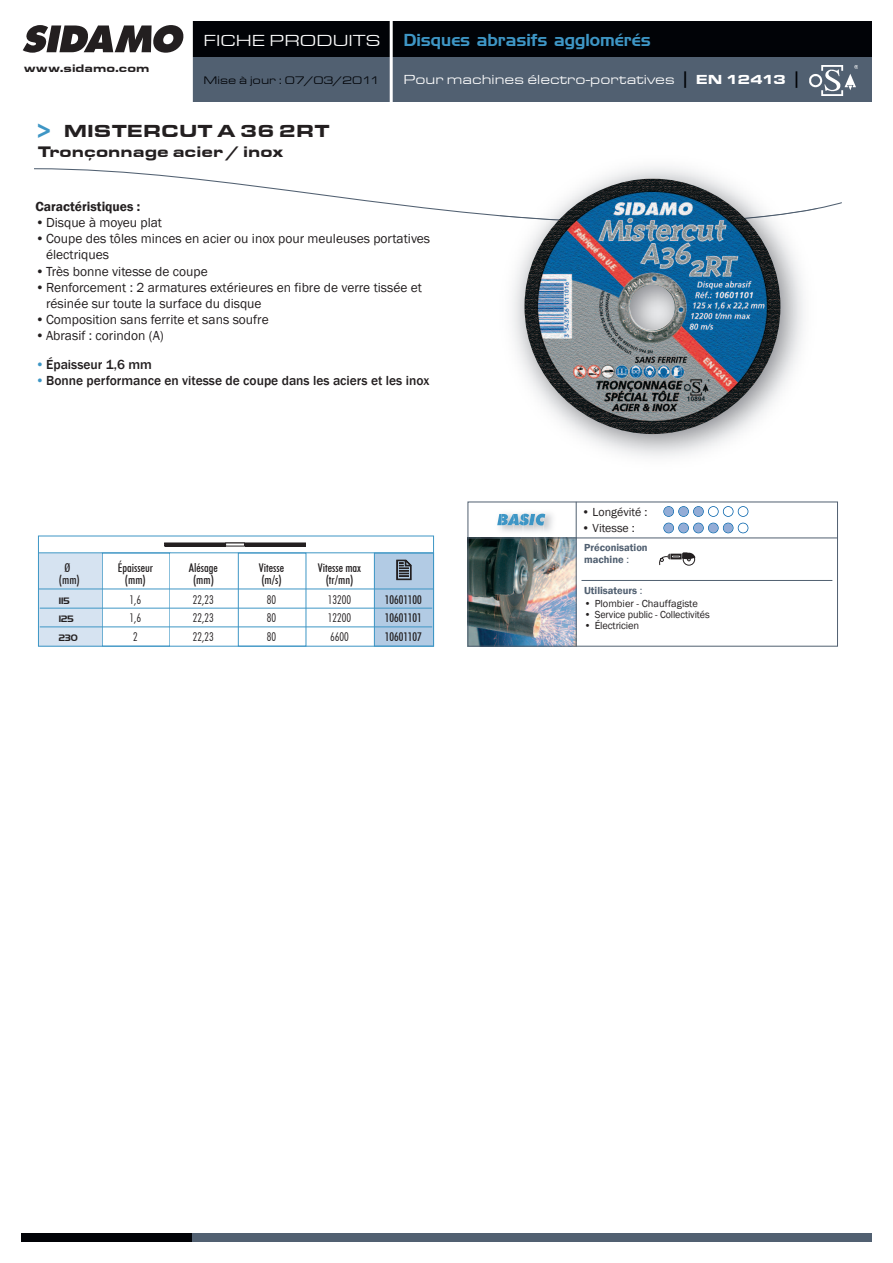
<style>
.page{position:relative;width:893px;height:1263px;background:#fff}
.page>*{position:absolute;margin:0;border:0;box-sizing:border-box;transform-origin:0 0}
.t1{font:18px "Eurostar Black Extended";color:#231f20}
.t2{font:16.8px "Handel Gothic BT";color:#3e96c5}
.t3{font:16.5px "Eurostar Regular Extended";color:#fff}
.t4{font:15.75px "Eurostar Black Extended";color:#231f20}
.t5{font:13.5px/16.2px "Franklin Gothic";color:#231f20}
.t6{font:500 13.5px "Franklin Gothic";color:#231f20}
.t7{font:13.5px "Eurostar Regular Extended";color:#fff}
.t8{font:600 13.5px "Franklin Gothic";color:#231f20}
.t9{font:500 condensed 12px "Futura BT";color:#231f20}
.t10{font:300 condensed 12px "Futura BT";color:#231f20}
.t11{font:12px "Franklin Gothic";color:#231f20}
.t12{font:11.25px "Eurostar Regular Extended";color:#010307}
.t13{font:11.25px "Eurostar Black Extended";color:#231f20}
.t14{font:10.5px "Franklin Gothic";letter-spacing:-.01em;color:#231f20}
.t15{font:600 10.5px/12px "Franklin Gothic";color:#516071}
.t16{font:9px "Handel Gothic BT";color:#231f20}
.s1{font-size:27px;color:#3e96c5}
.s2{font-family:"Handel Gothic BT";font-size:16.5px;color:#010307}
.s3{font-family:"Eurostar Black Extended"}
.s4{font-weight:400;color:#3e96c5}
.s5{font-weight:400}
</style>
<div class="page">
<div style="left:191px;top:21px;width:681px;height:47px;background:#010307"></div>
<div style="left:191px;top:57px;width:681px;height:45px;background:#516071"></div>
<div style="left:191px;top:1233px;width:681px;height:9px;background:#516071"></div>
<div style="left:21px;top:1233px;width:170px;height:9px;background:#010307"></div>
<img style="left:809px;top:66px;width:48px;height:30px">
<hr style="left:390px;top:21px;width:3px;height:81px;background:#fff">
<hr style="left:190px;top:21px;width:3px;height:81px;background:#fff">
<svg style="left:23px;top:25px;width:160px;height:28px"></svg>
<svg style="left:34px;top:168px;width:808px;height:49px"></svg>
<img style="left:512px;top:232px;width:291px;height:225px">
<img style="left:500px;top:167px;width:318px;height:41px">
<img style="left:500px;top:208px;width:318px;height:11px">
<img style="left:524px;top:179px;width:256px;height:255px">
<img style="left:492px;top:513px;width:10px;height:25px">
<img style="left:502px;top:513px;width:57px;height:25px">
<img style="left:533px;top:513px;width:11px;height:25px">
<img style="left:530px;top:513px;width:3px;height:25px">
<svg style="left:497px;top:514px;width:48px;height:11px"></svg>
<img style="left:470px;top:539px;width:106px;height:105px">
<div style="left:468px;top:502px;width:370px;height:144px;border:1px solid #516071"></div>
<hr style="left:576px;top:502px;width:1px;height:144px;background:#516071">
<hr style="left:581px;top:580px;width:251px;height:1px;background:#516071">
<svg style="left:659px;top:552px;width:36px;height:14px"></svg>
<div style="left:664px;top:507px;width:9px;height:9px;background:#93acd6;border-radius:50%"></div>
<div style="left:663px;top:506px;width:11px;height:11px;border:2px solid #0161aa;border-radius:50%"></div>
<div style="left:679px;top:507px;width:9px;height:9px;background:#93acd6;border-radius:50%"></div>
<div style="left:678px;top:506px;width:11px;height:11px;border:2px solid #0161aa;border-radius:50%"></div>
<div style="left:694px;top:507px;width:9px;height:9px;background:#93acd6;border-radius:50%"></div>
<div style="left:693px;top:506px;width:11px;height:11px;border:2px solid #0161aa;border-radius:50%"></div>
<div style="left:708px;top:506px;width:11px;height:11px;border:2px solid #0161aa;border-radius:50%"></div>
<div style="left:723px;top:506px;width:10px;height:11px;border:2px solid #0161aa;border-radius:50%"></div>
<div style="left:738px;top:506px;width:10px;height:11px;border:2px solid #0161aa;border-radius:50%"></div>
<div style="left:664px;top:523px;width:9px;height:9px;background:#93acd6;border-radius:50%"></div>
<div style="left:663px;top:523px;width:11px;height:10px;border:2px solid #0161aa;border-radius:50%"></div>
<div style="left:679px;top:523px;width:9px;height:9px;background:#93acd6;border-radius:50%"></div>
<div style="left:678px;top:523px;width:11px;height:10px;border:2px solid #0161aa;border-radius:50%"></div>
<div style="left:694px;top:523px;width:9px;height:9px;background:#93acd6;border-radius:50%"></div>
<div style="left:693px;top:523px;width:11px;height:10px;border:2px solid #0161aa;border-radius:50%"></div>
<div style="left:709px;top:523px;width:9px;height:9px;background:#93acd6;border-radius:50%"></div>
<div style="left:708px;top:523px;width:11px;height:10px;border:2px solid #0161aa;border-radius:50%"></div>
<div style="left:724px;top:523px;width:9px;height:9px;background:#93acd6;border-radius:50%"></div>
<div style="left:723px;top:523px;width:10px;height:10px;border:2px solid #0161aa;border-radius:50%"></div>
<div style="left:738px;top:523px;width:10px;height:10px;border:2px solid #0161aa;border-radius:50%"></div>
<hr style="left:468px;top:538px;width:370px;height:1px;background:#516071">
<div style="left:164px;top:543px;width:142px;height:3px;border:1px solid #231f20"></div>
<div style="left:102px;top:553px;width:68px;height:93px;border:1px solid #3e96c5"></div>
<div style="left:38px;top:553px;width:64px;height:93px;background:#d6e3f1"></div>
<div style="left:238px;top:553px;width:68px;height:93px;border:1px solid #3e96c5"></div>
<div style="left:375px;top:553px;width:58px;height:93px;background:#b2cbe4"></div>
<div style="left:374px;top:553px;width:60px;height:93px;border:1px solid #3e96c5"></div>
<hr style="left:40px;top:608px;width:392px;height:1px;background:#3e96c5">
<hr style="left:40px;top:627px;width:392px;height:1px;background:#3e96c5">
<svg style="left:396px;top:560px;width:16px;height:20px"></svg>
<hr style="left:38px;top:589px;width:396px;height:1px;background:#3e96c5">
<hr style="left:38px;top:553px;width:396px;height:1px;background:#3e96c5">
<p class="t13" style="left:24px;top:61px;width:127px">www.sidamo.com</p>
<p class="t3" style="left:203px;top:30px;width:178px">FICHE PRODUITS</p>
<p class="t12" style="left:203px;top:73px;width:178px">Mise à jour : 07/03/2011</p>
<h1 class="t1" style="left:31px;top:120px;width:300px"><span class="s1">&gt;</span> MISTERCUT A 36 2RT</h1>
<p class="t4" style="left:38px;top:142px;width:247px">Tronçonnage acier / inox</p>
<p class="t2" style="left:403px;top:30px;width:249px">Disques abrasifs agglomérés</p>
<p class="t7" style="left:403px;top:71px;width:399px">Pour machines électro-portatives <span class="s2">|</span> <span class="s3">EN 12413</span> <span class="s2">|</span></p>
<p class="t8" style="left:36px;top:198px;width:106px">Caractéristiques :</p>
<p class="t5" style="left:36px;top:214px;width:128px">•Disque à moyeu plat</p>
<p class="t5" style="left:46px;top:230px;width:385px;text-indent:-11px">•Coupe des tôles minces en acier ou inox pour meuleuses portatives électriques</p>
<p class="t5" style="left:36px;top:263px;width:174px">•Très bonne vitesse de coupe</p>
<p class="t5" style="left:46px;top:279px;width:377px;text-indent:-11px">•Renforcement : 2 armatures extérieures en fibre de verre tissée et résinée sur toute la surface du disque</p>
<p class="t5" style="left:36px;top:311px;width:235px">•Composition sans ferrite et sans soufre</p>
<p class="t5" style="left:36px;top:328px;width:130px">•Abrasif : corindon (A)</p>
<p class="t6" style="left:36px;top:356px;width:118px"><span class="s4">•</span>Épaisseur 1,6 mm</p>
<p class="t6" style="left:36px;top:372px;width:395px"><span class="s4">•</span>Bonne performance en vitesse de coupe dans les aciers et les inox</p>
<p class="t9" style="left:64px;top:560px;width:7px">Ø</p>
<p class="t9" style="left:118px;top:560px;width:37px">Épaisseur</p>
<p class="t9" style="left:189px;top:560px;width:31px">Alésage</p>
<p class="t9" style="left:259px;top:560px;width:27px">Vitesse</p>
<p class="t9" style="left:318px;top:560px;width:45px">Vitesse max</p>
<p class="t9" style="left:59px;top:572px;width:22px">(mm)</p>
<p class="t9" style="left:125px;top:572px;width:22px">(mm)</p>
<p class="t9" style="left:193px;top:572px;width:22px">(mm)</p>
<p class="t9" style="left:261px;top:572px;width:22px">(m/s)</p>
<p class="t9" style="left:326px;top:572px;width:29px">(tr/mn)</p>
<p class="t16" style="left:59px;top:595px;width:12px">115</p>
<p class="t10" style="left:130px;top:592px;width:13px">1,6</p>
<p class="t10" style="left:193px;top:592px;width:23px">22,23</p>
<p class="t10" style="left:267px;top:592px;width:11px">80</p>
<p class="t10" style="left:328px;top:592px;width:25px">13200</p>
<p class="t9" style="left:385px;top:592px;width:38px">10601100</p>
<p class="t16" style="left:59px;top:614px;width:16px">125</p>
<p class="t10" style="left:130px;top:611px;width:13px">1,6</p>
<p class="t10" style="left:193px;top:611px;width:23px">22,23</p>
<p class="t10" style="left:267px;top:611px;width:11px">80</p>
<p class="t10" style="left:328px;top:611px;width:25px">12200</p>
<p class="t9" style="left:385px;top:611px;width:38px">10601101</p>
<p class="t16" style="left:59px;top:632px;width:20px">230</p>
<p class="t10" style="left:133px;top:629px;width:6px">2</p>
<p class="t10" style="left:193px;top:629px;width:23px">22,23</p>
<p class="t10" style="left:267px;top:629px;width:11px">80</p>
<p class="t10" style="left:330px;top:629px;width:20px">6600</p>
<p class="t9" style="left:385px;top:629px;width:38px">10601107</p>
<p class="t11" style="left:582px;top:505px;width:67px">• Longévité :</p>
<p class="t11" style="left:582px;top:521px;width:54px">• Vitesse :</p>
<p class="t15" style="left:584px;top:541px;width:65px">Préconisation machine <span class="s5">:</span></p>
<p class="t14" style="left:584px;top:597px;width:115px">• Plombier - Chauffagiste</p>
<p class="t14" style="left:584px;top:609px;width:127px">• Service public - Collectivités</p>
<p class="t14" style="left:584px;top:620px;width:57px">• Électricien</p>
<p class="t15" style="left:584px;top:584px;width:60px">Utilisateurs <span class="s5">:</span></p>
</div>
